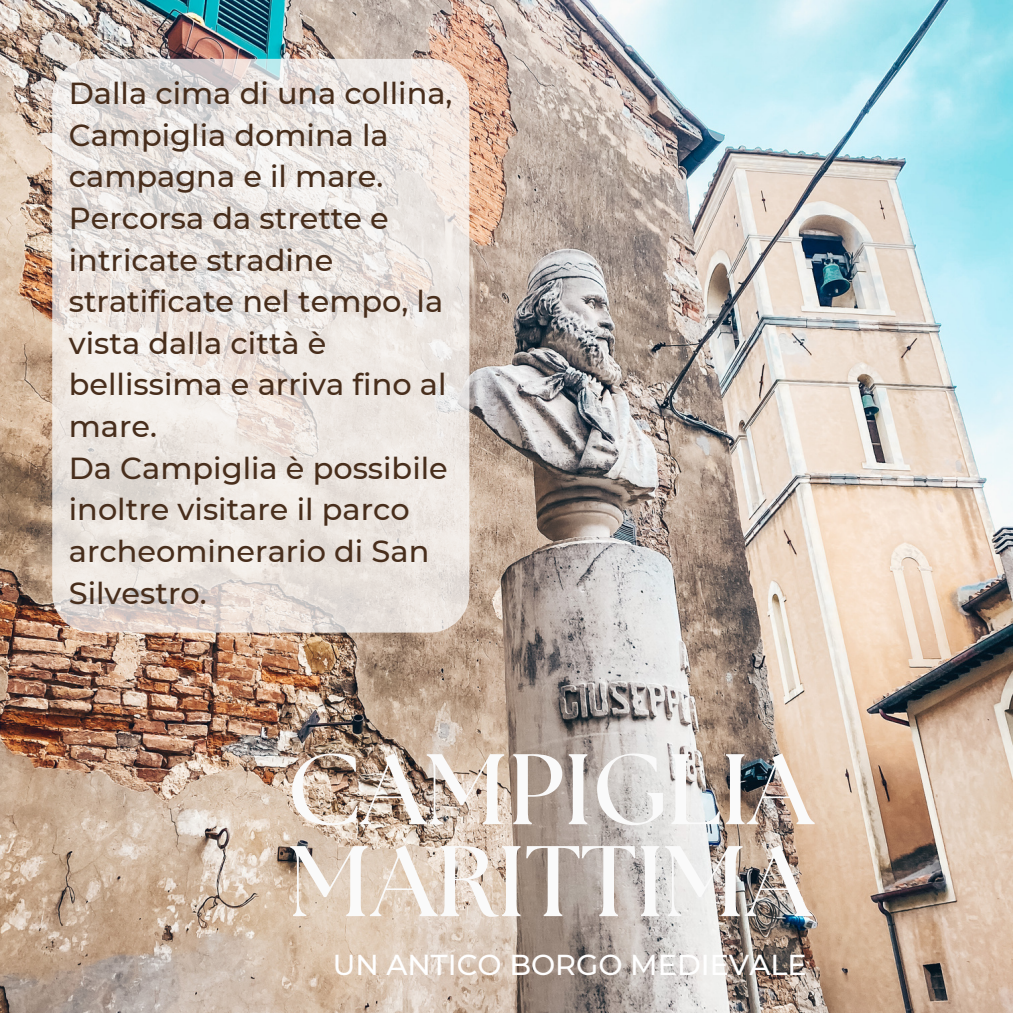
<style>
.page{position:relative;width:1013px;height:1013px;background:#fff}
.page>*{position:absolute;margin:0;border:0;box-sizing:border-box;transform-origin:0 0}
.t1{font:700 100px/91.9px "The Seasons";letter-spacing:-.005em;color:#fafafa}
.t2{font:500 30.38px/41.6px "Montserrat";color:#482e1c}
.t3{font:500 28.75px "Montserrat";color:#fff}
</style>
<div class="page">
<img style="left:0;top:0;width:1012px;height:1012px">
<svg style="left:52px;top:59px;width:417px;height:573px;background:#e9e3de"></svg>
<p class="t2" style="left:69px;top:72px;width:385px">Dalla cima di una collina,<br>Campiglia domina la campagna e il mare.<br>Percorsa da strette e intricate stradine stratificate nel tempo, la vista dalla città è bellissima e arriva fino al mare.<br>Da Campiglia è possibile inoltre visitare il parco archeominerario di San<br>Silvestro.</p>
<h1 class="t1" style="left:287px;top:748px;width:528px">CAMPIGLIA<br>MARITTIMA</h1>
<p class="t3" style="left:333px;top:946px;width:475px">UN ANTICO BORGO MEDIEVALE</p>
</div>
